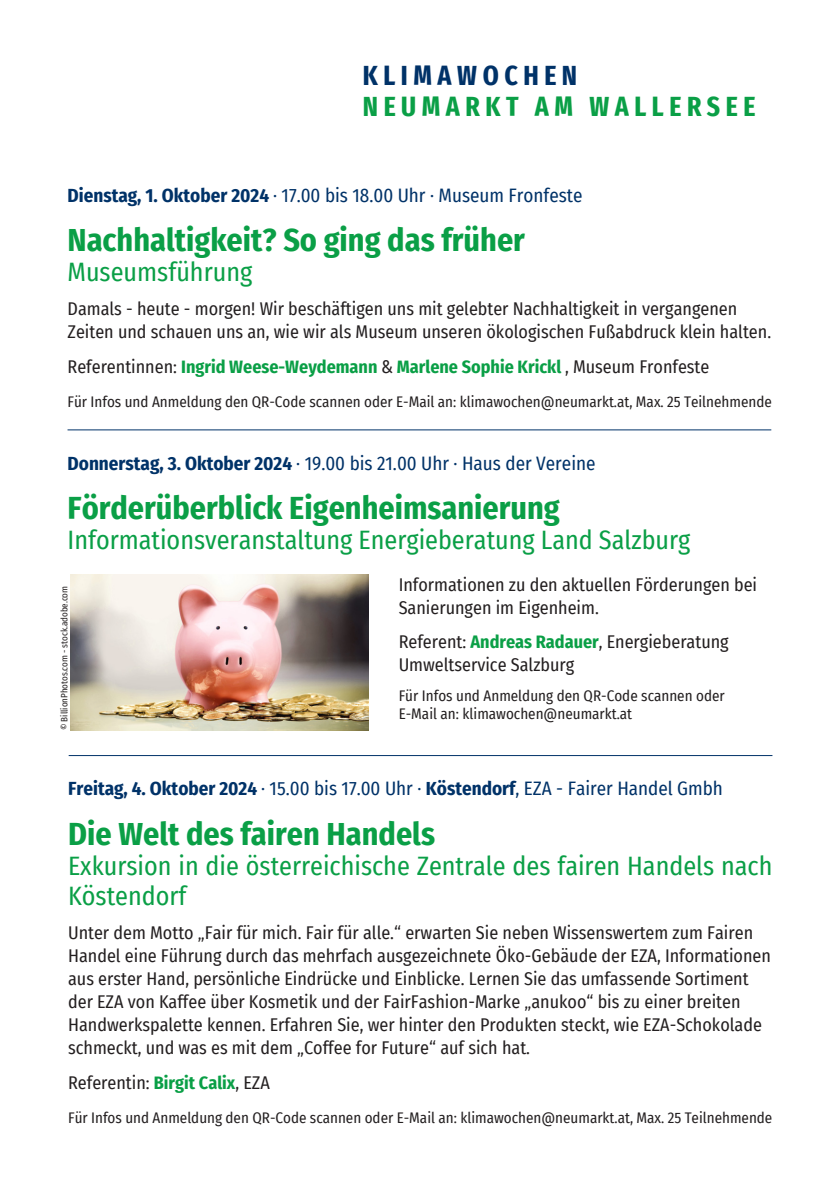
<style>
.page{position:relative;width:840px;height:1191px;background:#fff}
.page>*{position:absolute;margin:0;border:0;box-sizing:border-box;transform-origin:0 0}
.t1{font:700 32px "Fira Sans Condensed";color:#0a9f46}
.t2{font:700 extra-condensed 27.8px "Fira Sans";letter-spacing:.2em;color:#0a9f46}
.t3{font:700 extra-condensed 27.8px "Fira Sans";letter-spacing:.2em;color:#003268}
.t4{font:26px/30px "Fira Sans Condensed";color:#0a9f46}
.t5{font:19px "Fira Sans Condensed";color:#003268}
.t6{font:18px/23px "Fira Sans Condensed";color:#231f20}
.t7{font:700 18px "Fira Sans Condensed";color:#0a9f46}
.t8{font:15px/18px "Fira Sans Condensed";color:#231f20}
.t9{font:9px "Fira Sans Condensed";color:#231f20}
.s1{font-weight:700}
.s2{font-weight:400;color:#231f20}
.s3{font-weight:700;color:#0a9f46}
</style>
<div class="page">
<hr style="left:67px;top:429px;width:703px;height:1px;background:#003268">
<hr style="left:69px;top:755px;width:703px;height:1px;background:#003268">
<img style="left:70px;top:574px;width:299px;height:156px">
<h2 class="t3" style="left:363px;top:52px;width:216px">KLIMAWOCHEN</h2>
<h2 class="t2" style="left:363px;top:84px;width:394px">NEUMARKT AM WALLERSEE</h2>
<p class="t5" style="left:67px;top:181px;width:516px"><span class="s1">Dienstag, 1. Oktober 2024</span> · 17.00 bis 18.00 Uhr · Museum Fronfeste</p>
<h1 class="t1" style="left:67px;top:213px;width:458px">Nachhaltigkeit? So ging das früher</h1>
<h3 class="t4" style="left:67px;top:256px;width:186px">Museumsführung</h3>
<p class="t6" style="left:67px;top:297px;width:704px">Damals - heute - morgen! Wir beschäftigen uns mit gelebter Nachhaltigkeit in vergangenen<br>Zeiten und schauen uns an, wie wir als Museum unseren ökologischen Fußabdruck klein halten.</p>
<p class="t7" style="left:67px;top:351px;width:643px"><span class="s2">Referentinnen:</span> Ingrid Weese-Weydemann <span class="s2">&amp;</span> Marlene Sophie Krickl <span class="s2">, Museum Fronfeste</span></p>
<p class="t8" style="left:67px;top:392px;width:705px">Für Infos und Anmeldung den QR-Code scannen oder E-Mail an: klimawochen@neumarkt.at, Max. 25 Teilnehmende</p>
<p class="t5" style="left:67px;top:449px;width:529px"><span class="s1">Donnerstag, 3. Oktober 2024</span> · 19.00 bis 21.00 Uhr · Haus der Vereine</p>
<h1 class="t1" style="left:67px;top:481px;width:493px">Förderüberblick Eigenheimsanierung</h1>
<h3 class="t4" style="left:67px;top:524px;width:624px">Informationsveranstaltung Energieberatung Land Salzburg</h3>
<p class="t9" style="left:58px;top:730px;width:146px;rotate:-90deg">© BillionPhotos.com - stock.adobe.com</p>
<p class="t6" style="left:398px;top:573px;width:360px">Informationen zu den aktuellen Förderungen bei<br>Sanierungen im Eigenheim.</p>
<p class="t6" style="left:398px;top:630px;width:331px">Referent: <span class="s3">Andreas Radauer</span>, Energieberatung<br>Umweltservice Salzburg</p>
<p class="t8" style="left:398px;top:686px;width:327px">Für Infos und Anmeldung den QR-Code scannen oder<br>E-Mail an: klimawochen@neumarkt.at</p>
<p class="t5" style="left:68px;top:774px;width:656px"><span class="s1">Freitag, 4. Oktober 2024</span> · 15.00 bis 17.00 Uhr · <span class="s1">Köstendorf</span>, EZA - Fairer Handel Gmbh</p>
<h1 class="t1" style="left:68px;top:807px;width:368px">Die Welt des fairen Handels</h1>
<h3 class="t4" style="left:68px;top:850px;width:705px">Exkursion in die österreichische Zentrale des fairen Handels nach<br>Köstendorf</h3>
<p class="t6" style="left:68px;top:921px;width:704px">Unter dem Motto „Fair für mich. Fair für alle.“ erwarten Sie neben Wissenswertem zum Fairen Handel eine Führung durch das mehrfach ausgezeichnete Öko-Gebäude der EZA, Informationen aus erster Hand, persönliche Eindrücke und Einblicke. Lernen Sie das umfassende Sortiment der EZA von Kaffee über Kosmetik und der FairFashion-Marke „anukoo“ bis zu einer breiten Handwerkspalette kennen. Erfahren Sie, wer hinter den Produkten steckt, wie EZA-Schokolade schmeckt, und was es mit dem „Coffee for Future“ auf sich hat.</p>
<p class="t6" style="left:68px;top:1070px;width:203px">Referentin: <span class="s3">Birgit Calix</span>, EZA</p>
<p class="t8" style="left:68px;top:1108px;width:705px">Für Infos und Anmeldung den QR-Code scannen oder E-Mail an: klimawochen@neumarkt.at, Max. 25 Teilnehmende</p>
</div>
